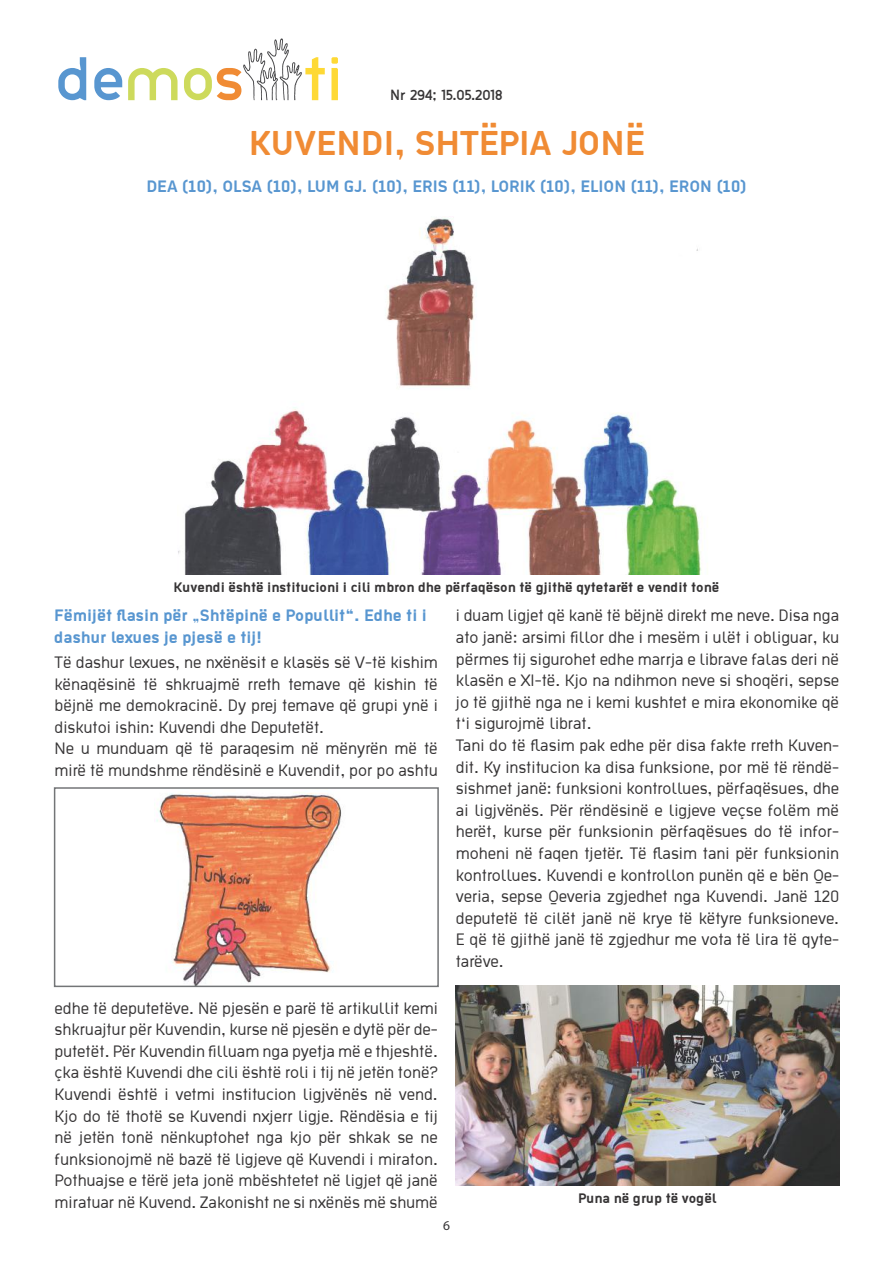
<style>
.page{position:relative;width:893px;height:1263px;background:#fff}
.page>*{position:absolute;margin:0;border:0;box-sizing:border-box;transform-origin:0 0}
.t1{font:700 37.5px "Ekstropia";color:#f08b34}
.t2{font:18px/21.6px "Ekstropia";color:#363435}
.t3{font:700 18px/21.6px "Ekstropia";color:#5896d0}
.t4{font:700 15px "Ekstropia";color:#363435}
.t5{font:13.5px "Thelbi Kujtesa";color:#363435}
.t6{font:13.5px "Myriad Pro";color:#363435}
</style>
<div class="page">
<svg style="left:58px;top:57px;width:28px;height:43px"></svg>
<svg style="left:94px;top:68px;width:28px;height:32px"></svg>
<svg style="left:128px;top:68px;width:50px;height:32px"></svg>
<svg style="left:331px;top:57px;width:7px;height:43px"></svg>
<svg style="left:184px;top:38px;width:141px;height:62px"></svg>
<img style="left:178px;top:218px;width:523px;height:356px">
<img style="left:456px;top:986px;width:383px;height:199px">
<img style="left:156px;top:792px;width:186px;height:192px">
<div style="left:54px;top:787px;width:385px;height:200px;border:2px solid #737577"></div>
<p class="t5" style="left:390px;top:85px;width:114px">Nr 294; 15.05.2018</p>
<h1 class="t1" style="left:249px;top:121px;width:397px">KUVENDI, SHTËPIA JONË</h1>
<p class="t3" style="left:146px;top:175px;width:602px">DEA (10), OLSA (10), LUM GJ. (10), ERIS (11), LORIK (10), ELION (11), ERON (10)</p>
<p class="t4" style="left:174px;top:578px;width:547px">Kuvendi është institucioni i cili mbron dhe përfaqëson të gjithë qytetarët e vendit tonë</p>
<p class="t3" style="left:54px;top:604px;width:374px">Fëmijët flasin për „Shtëpinë e Popullit“. Edhe ti i dashur lexues je pjesë e tij!</p>
<p class="t2" style="left:55px;top:651px;width:385px">Të dashur lexues, ne nxënësit e klasës së V-të kishim kënaqësinë të shkruajmë rreth temave që kishin të bëjnë me demokracinë. Dy prej temave që grupi ynë i diskutoi ishin: Kuvendi dhe Deputetët.<br>Ne u munduam që të paraqesim në mënyrën më të mirë të mundshme rëndësinë e Kuvendit, por po ashtu</p>
<p class="t2" style="left:55px;top:996px;width:385px;text-align:justify">edhe të deputetëve. Në pjesën e parë të artikullit kemi shkruajtur për Kuvendin, kurse në pjesën e dytë për de&shy;putetët. Për Kuvendin filluam nga pyetja më e thjeshtë. çka është Kuvendi dhe cili është roli i tij në jetën tonë?<br>Kuvendi është i vetmi institucion ligjvënës në vend.<br>Kjo do të thotë se Kuvendi nxjerr ligje. Rëndësia e tij në jetën tonë nënkuptohet nga kjo për shkak se ne funksionojmë në bazë të ligjeve që Kuvendi i miraton.<br>Pothuajse e tërë jeta jonë mbështetet në ligjet që janë miratuar në Kuvend. Zakonisht ne si nxënës më shumë</p>
<p class="t2" style="left:456px;top:604px;width:385px">i duam ligjet që kanë të bëjnë direkt me neve. Disa nga ato janë: arsimi fillor dhe i mesëm i ulët i obliguar, ku përmes tij sigurohet edhe marrja e librave falas deri në klasën e XI-të. Kjo na ndihmon neve si shoqëri, sepse jo të gjithë nga ne i kemi kushtet e mira ekonomike që t‘i sigurojmë librat.<br>Tani do të flasim pak edhe për disa fakte rreth Kuven&shy;dit. Ky institucion ka disa funksione, por më të rëndë&shy;sishmet janë: funksioni kontrollues, përfaqësues, dhe ai ligjvënës. Për rëndësinë e ligjeve veçse folëm më herët, kurse për funksionin përfaqësues do të infor&shy;moheni në faqen tjetër. Të flasim tani për funksionin kontrollues. Kuvendi e kontrollon punën që e bën Qe&shy;veria, sepse Qeveria zgjedhet nga Kuvendi. Janë 120 deputetë të cilët janë në krye të këtyre funksioneve.<br>E që të gjithë janë të zgjedhur me vota të lira të qyte&shy;tarëve.</p>
<p class="t4" style="left:578px;top:1189px;width:140px">Puna në grup të vogël</p>
<p class="t6" style="left:443px;top:1217px;width:8px">6</p>
</div>
